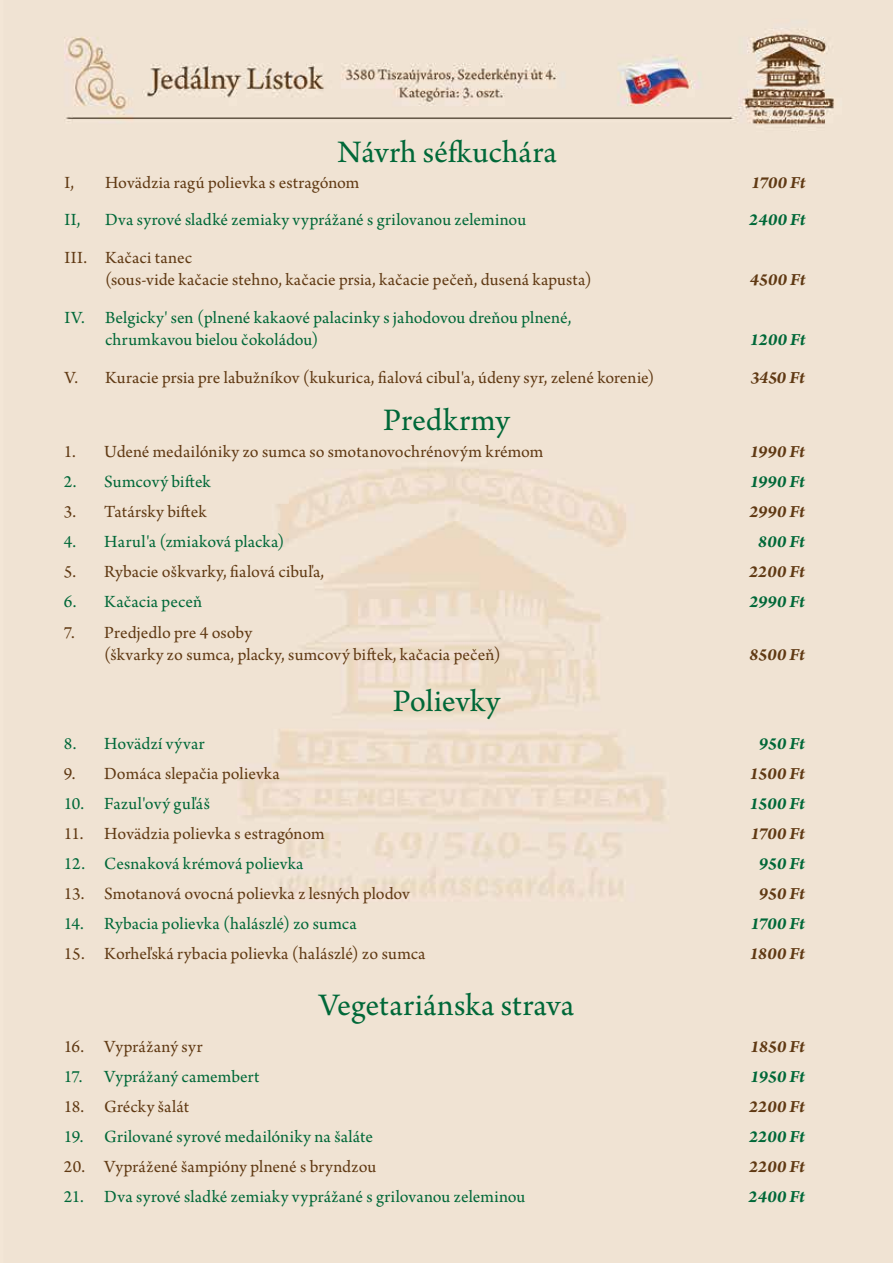
<style>
.page{position:relative;width:893px;height:1263px;background:#f0e3d3}
.page>*{position:absolute;margin:0;border:0;box-sizing:border-box;transform-origin:0 0}
.t1{font:33px "Arno Pro";letter-spacing:.005em;color:#006838}
.t2{font:18px/22.5px "Arno Pro";letter-spacing:.005em;color:#603913}
.t3{font:18px/22.5px "Arno Pro";letter-spacing:.01em;color:#006838}
.t4{font:italic 700 18px "Arno Pro";color:#603913}
.t5{font:italic 700 18px "Arno Pro";color:#006838}
.t6{font:18px "Arno Pro";letter-spacing:.025em;color:#603913}
.s1{font-family:"Minion Pro"}
</style>
<div class="page">
<h1 class="t1" style="left:337px;top:133px;width:221px">Návrh séfkuchára</h1>
<p class="t2" style="left:64px;top:172px;width:11px">I,</p>
<p class="t2" style="left:105px;top:172px;width:256px">Hovädzia ragú polievka s estragónom</p>
<p class="t4" style="left:751px;top:172px;width:56px">1700 Ft</p>
<p class="t3" style="left:64px;top:209px;width:18px">II,</p>
<p class="t3" style="left:105px;top:209px;width:423px">Dva syrové sladké zemiaky vyprážané s grilovanou zeleminou</p>
<p class="t5" style="left:749px;top:209px;width:58px">2400 Ft</p>
<p class="t2" style="left:105px;top:247px;width:488px;text-indent:-40px">III. Kačaci tanec<br>(sous-vide kačacie stehno, kačacie prsia, kačacie pečeň, dusená kapusta)</p>
<p class="t4" style="left:750px;top:269px;width:57px">4500 Ft</p>
<p class="t3" style="left:105px;top:307px;width:468px;text-indent:-40px">IV. Belgicky' sen (plnené kakaové palacinky s jahodovou dreňou plnené, chrumkavou bielou čokoládou)</p>
<p class="t5" style="left:750px;top:329px;width:57px">1200 Ft</p>
<p class="t2" style="left:64px;top:367px;width:592px">V. Kuracie prsia pre labužníkov (kukurica, fialová cibul'a, údeny syr, zelené korenie)</p>
<p class="t4" style="left:750px;top:367px;width:56px">3<span class="s1">4</span>50 Ft</p>
<h1 class="t1" style="left:383px;top:401px;width:128px">Predkrmy</h1>
<p class="t2" style="left:64px;top:442px;width:481px">1. Udené medailóniky zo sumca so smotanovochrénovým krémom</p>
<p class="t4" style="left:750px;top:441px;width:57px">1990 Ft</p>
<p class="t3" style="left:64px;top:472px;width:148px">2. Sumcový biftek</p>
<p class="t5" style="left:750px;top:471px;width:57px">1990 Ft</p>
<p class="t2" style="left:64px;top:502px;width:144px">3. Tatársky biftek</p>
<p class="t4" style="left:749px;top:501px;width:57px">2990 Ft</p>
<p class="t3" style="left:64px;top:532px;width:222px">4. Harul'a (zmiaková placka)</p>
<p class="t5" style="left:758px;top:531px;width:48px">800 Ft</p>
<p class="t2" style="left:64px;top:562px;width:262px">5. Rybacie oškvarky, fialová cibuľa,</p>
<p class="t4" style="left:749px;top:561px;width:58px">2200 Ft</p>
<p class="t3" style="left:64px;top:592px;width:140px">6. Kačacia peceň</p>
<p class="t5" style="left:749px;top:591px;width:57px">2990 Ft</p>
<p class="t2" style="left:104px;top:622px;width:398px;text-indent:-40px">7. Predjedlo pre 4 osoby<br>(škvarky zo sumca, placky, sumcový biftek, kačacia pečeň)</p>
<p class="t4" style="left:749px;top:644px;width:57px">8500 Ft</p>
<h1 class="t1" style="left:393px;top:682px;width:109px">Polievky</h1>
<p class="t3" style="left:64px;top:733px;width:142px">8. Hovädzí vývar</p>
<p class="t5" style="left:759px;top:733px;width:48px">950 Ft</p>
<p class="t2" style="left:64px;top:763px;width:217px">9. Domáca slepačia polievka</p>
<p class="t4" style="left:749px;top:763px;width:57px">1500 Ft</p>
<p class="t3" style="left:64px;top:793px;width:148px">10. Fazul'ový guľáš</p>
<p class="t5" style="left:749px;top:793px;width:57px">1500 Ft</p>
<p class="t2" style="left:64px;top:823px;width:262px">11. Hovädzia polievka s estragónom</p>
<p class="t4" style="left:750px;top:823px;width:56px">1700 Ft</p>
<p class="t3" style="left:64px;top:853px;width:241px">12. Cesnaková krémová polievka</p>
<p class="t5" style="left:759px;top:853px;width:48px">950 Ft</p>
<p class="t2" style="left:64px;top:883px;width:348px">13. Smotanová ovocná polievka z lesných plodov</p>
<p class="t4" style="left:759px;top:883px;width:48px">950 Ft</p>
<p class="t3" style="left:64px;top:913px;width:294px">14. Rybacia polievka (halászlé) zo sumca</p>
<p class="t5" style="left:750px;top:913px;width:56px">1700 Ft</p>
<p class="t2" style="left:64px;top:943px;width:363px">15. Korheľská rybacia polievka (halászlé) zo sumca</p>
<p class="t4" style="left:749px;top:943px;width:57px">1800 Ft</p>
<h1 class="t1" style="left:319px;top:986px;width:257px">Vegetariánska strava</h1>
<p class="t6" style="left:64px;top:1036px;width:140px">16. Vyprážaný syr</p>
<p class="t4" style="left:750px;top:1036px;width:56px">1850 Ft</p>
<p class="t3" style="left:64px;top:1066px;width:197px">17. Vyprážaný camembert</p>
<p class="t5" style="left:750px;top:1066px;width:56px">1950 Ft</p>
<p class="t2" style="left:64px;top:1096px;width:127px">18. Grécky šalát</p>
<p class="t4" style="left:749px;top:1096px;width:58px">2200 Ft</p>
<p class="t3" style="left:64px;top:1126px;width:311px">19. Grilované syrové medailóniky na šaláte</p>
<p class="t5" style="left:749px;top:1126px;width:58px">2200 Ft</p>
<p class="t2" style="left:64px;top:1156px;width:314px">20. Vyprážené šampióny plnené s bryndzou</p>
<p class="t4" style="left:749px;top:1156px;width:58px">2200 Ft</p>
<p class="t3" style="left:64px;top:1186px;width:463px">21. Dva syrové sladké zemiaky vyprážané s grilovanou zeleminou</p>
<p class="t5" style="left:748px;top:1186px;width:58px">2400 Ft</p>
</div>
